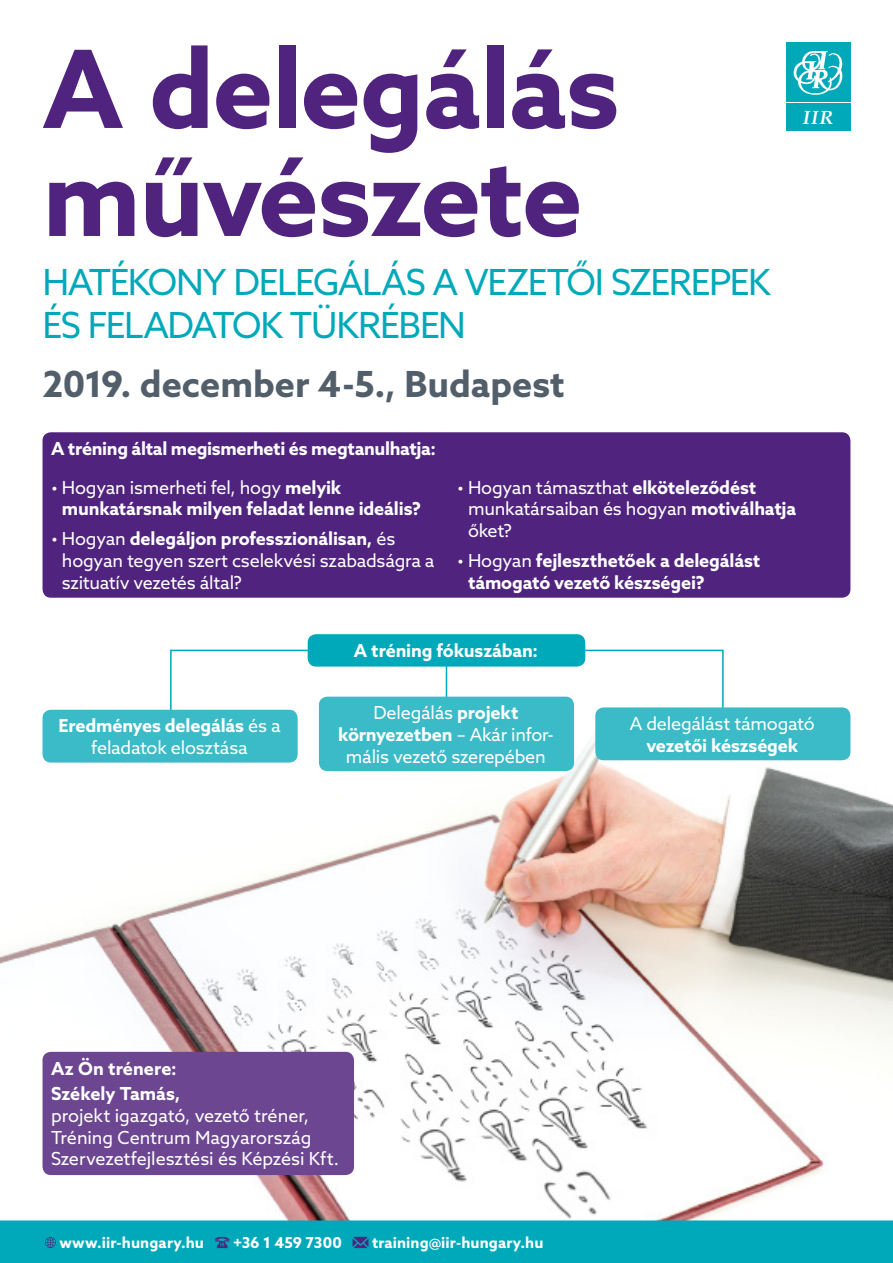
<style>
.page{position:relative;width:893px;height:1263px;background:#fff}
.page>*{position:absolute;margin:0;border:0;box-sizing:border-box;transform-origin:0 0}
.t1{font:700 108px/108px "Azo Sans";letter-spacing:-.015em;color:#50247e}
.t2{font:36px/43.2px "Azo Sans";letter-spacing:-.04em;color:#00a9b9}
.t3{font:700 36px "Azo Sans";letter-spacing:-.005em;color:#525f6b}
.t4{font:italic 700 19.05px "Palatino Linotype";color:#fff}
.t5{font:18px/21.6px "Azo Sans";letter-spacing:-.01em;color:#fff}
.t6{font:700 18px/21.6px "Azo Sans";letter-spacing:-.01em;color:#fff}
.t7{font:700 15.15px "Azo Sans";letter-spacing:.005em;color:#fff}
.s1{font-weight:400}
.s2{font-weight:700}
</style>
<div class="page">
<img style="left:0;top:665px;width:893px;height:555px">
<div style="left:43px;top:432px;width:807px;height:166px;background:#50247e;border-radius:9px"></div>
<img style="left:786px;top:43px;width:64px;height:59px">
<div style="left:786px;top:103px;width:64px;height:28px;background:#00a9b9"></div>
<div style="left:0;top:1220px;width:893px;height:43px;background:#00a9b9"></div>
<hr style="left:446px;top:650px;width:1px;height:72px;background:#00a9b9">
<svg style="left:583px;top:649px;width:141px;height:73px"></svg>
<svg style="left:169px;top:649px;width:142px;height:73px"></svg>
<div style="left:308px;top:634px;width:277px;height:33px;background:#00a9b9;border-radius:9px"></div>
<div style="left:43px;top:710px;width:255px;height:52px;background:#3bbac7;border-radius:9px"></div>
<div style="left:319px;top:697px;width:255px;height:74px;background:#3bbac7;border-radius:9px"></div>
<div style="left:595px;top:707px;width:255px;height:53px;background:#3bbac7;border-radius:9px"></div>
<div style="left:43px;top:1052px;width:311px;height:123px;background:#6d4692;border-radius:9px"></div>
<h1 class="t1" style="left:43px;top:34px;width:578px">A delegálás művészete</h1>
<h2 class="t2" style="left:43px;top:260px;width:730px">HATÉKONY DELEGÁLÁS A VEZETŐI SZEREPEK<br>ÉS FELADATOK TÜKRÉBEN</h2>
<h2 class="t3" style="left:43px;top:360px;width:524px">2019. december 4-5., Budapest</h2>
<p class="t4" style="left:803px;top:104px;width:32px">IIR</p>
<p class="t6" style="left:51px;top:437px;width:386px">A tréning által megismerheti és megtanulhatja:</p>
<p class="t6" style="left:62px;top:476px;width:361px;text-indent:-11px"><span class="s1">• Hogyan ismerheti fel, hogy</span> melyik munkatársnak milyen feladat lenne ideális?</p>
<p class="t5" style="left:62px;top:528px;width:374px;text-indent:-11px">• Hogyan <span class="s2">delegáljon professzionálisan,</span> és hogyan tegyen szert cselekvési szabadságra a szituatív vezetés által?</p>
<p class="t5" style="left:468px;top:476px;width:330px;text-indent:-11px">• Hogyan támaszthat <span class="s2">elköteleződést </span>munkatársaiban és hogyan <span class="s2">motiválhatja </span>őket?</p>
<p class="t6" style="left:468px;top:549px;width:294px;text-indent:-11px"><span class="s1">• Hogyan</span> fejleszthetőek a delegálást támogató vezető készségei?</p>
<p class="t5" style="left:58px;top:715px;width:224px;text-align:center"><span class="s2">Eredményes delegálás</span> és a feladatok elosztása</p>
<p class="t6" style="left:354px;top:639px;width:186px">A tréning fókuszában:</p>
<p class="t5" style="left:338px;top:702px;width:217px;text-align:center">Delegálás <span class="s2">projekt környezetben</span> – Akár infor&shy;mális vezető szerepében</p>
<p class="t5" style="left:630px;top:713px;width:186px">A delegálást támogató</p>
<p class="t6" style="left:646px;top:734px;width:154px">vezetői készségek</p>
<p class="t6" style="left:51px;top:1055px;width:131px;line-height:25.8px">Az Ön trénere:<br>Székely Tamás,</p>
<p class="t5" style="left:51px;top:1104px;width:289px">projekt igazgató, vezető tréner,<br>Tréning Centrum Magyarország<br>Szervezetfejlesztési és Képzési Kft.</p>
<p class="t7" style="left:59px;top:1232px;width:146px">www.iir-hungary.hu</p>
<p class="t7" style="left:233px;top:1232px;width:110px">+36 1 459 7300</p>
<p class="t7" style="left:372px;top:1232px;width:173px">training@iir-hungary.hu</p>
</div>
